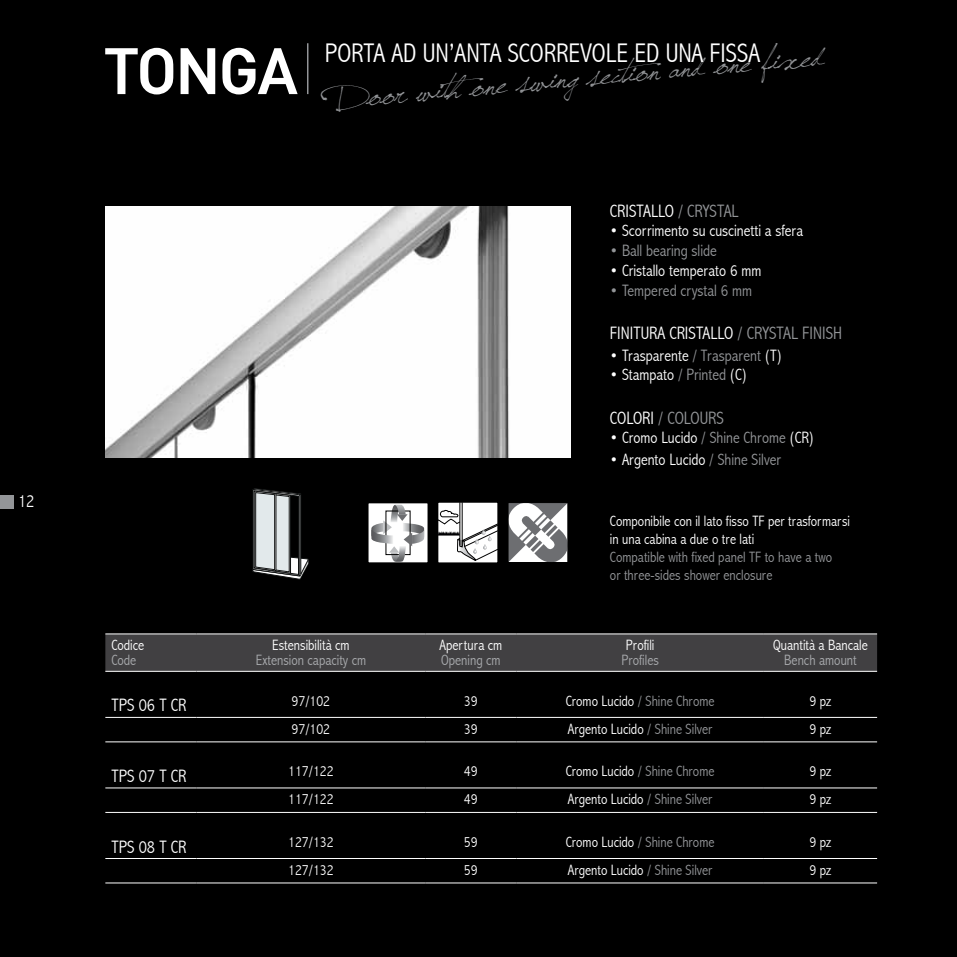
<style>
.page{position:relative;width:957px;height:957px;background:#000}
.page>*{position:absolute;margin:0;border:0;box-sizing:border-box;transform-origin:0 0}
.t1{font:700 64.5px "Abwechselnschrift";color:#fff}
.t2{font:37.35px "Jellyka Saint Andrew's Queen";color:#939598}
.t3{font:300 condensed 27px "Abadi";color:#fff}
.t4{font:300 condensed 18px "Abadi";color:#fff}
.t5{font:300 condensed 18px "Abadi";color:#939598}
.t6{font:300 condensed 16.5px "Abadi";color:#fff}
.t7{font:300 condensed 16.5px "Abadi";color:#939598}
.t8{font:300 condensed 15px/18px "Abadi";color:#fff}
.t9{font:300 condensed 15px/18px "Abadi";color:#939598}
.t10{font:300 condensed 15px "Abadi";color:#a7a9ac}
.s1{color:#939598}
.s2{color:#fff}
</style>
<div class="page">
<div style="left:0;top:495px;width:14px;height:13px;background:#939598"></div>
<hr style="left:307px;top:43px;width:1px;height:51px;background:#939598">
<div style="left:105px;top:634px;width:772px;height:37px;background:#414042"></div>
<hr style="left:105px;top:633px;width:91px;height:1px;background:#fff">
<hr style="left:196px;top:633px;width:229px;height:1px;background:#fff">
<hr style="left:425px;top:633px;width:91px;height:1px;background:#fff">
<hr style="left:516px;top:633px;width:248px;height:1px;background:#fff">
<hr style="left:764px;top:633px;width:113px;height:1px;background:#fff">
<hr style="left:105px;top:671px;width:91px;height:1px;background:#fff">
<hr style="left:196px;top:671px;width:229px;height:1px;background:#fff">
<hr style="left:425px;top:671px;width:91px;height:1px;background:#fff">
<hr style="left:516px;top:671px;width:248px;height:1px;background:#fff">
<hr style="left:764px;top:671px;width:113px;height:1px;background:#fff">
<hr style="left:105px;top:717px;width:91px;height:1px;background:#fff">
<hr style="left:196px;top:717px;width:229px;height:1px;background:#fff">
<hr style="left:425px;top:717px;width:91px;height:1px;background:#fff">
<hr style="left:516px;top:717px;width:248px;height:1px;background:#fff">
<hr style="left:764px;top:717px;width:113px;height:1px;background:#fff">
<hr style="left:105px;top:741px;width:91px;height:1px;background:#fff">
<hr style="left:196px;top:741px;width:229px;height:1px;background:#fff">
<hr style="left:425px;top:741px;width:91px;height:1px;background:#fff">
<hr style="left:516px;top:741px;width:248px;height:1px;background:#fff">
<hr style="left:764px;top:741px;width:113px;height:1px;background:#fff">
<hr style="left:105px;top:787px;width:91px;height:1px;background:#fff">
<hr style="left:196px;top:787px;width:229px;height:1px;background:#fff">
<hr style="left:425px;top:787px;width:91px;height:1px;background:#fff">
<hr style="left:516px;top:787px;width:248px;height:1px;background:#fff">
<hr style="left:764px;top:787px;width:113px;height:1px;background:#fff">
<hr style="left:105px;top:812px;width:91px;height:1px;background:#fff">
<hr style="left:196px;top:812px;width:229px;height:1px;background:#fff">
<hr style="left:425px;top:812px;width:91px;height:1px;background:#fff">
<hr style="left:516px;top:812px;width:248px;height:1px;background:#fff">
<hr style="left:764px;top:812px;width:113px;height:1px;background:#fff">
<hr style="left:105px;top:858px;width:91px;height:1px;background:#fff">
<hr style="left:196px;top:858px;width:229px;height:1px;background:#fff">
<hr style="left:425px;top:858px;width:91px;height:1px;background:#fff">
<hr style="left:516px;top:858px;width:248px;height:1px;background:#fff">
<hr style="left:764px;top:858px;width:113px;height:1px;background:#fff">
<hr style="left:105px;top:882px;width:91px;height:1px;background:#fff">
<hr style="left:196px;top:882px;width:229px;height:1px;background:#fff">
<hr style="left:425px;top:882px;width:91px;height:1px;background:#fff">
<hr style="left:516px;top:882px;width:248px;height:1px;background:#fff">
<hr style="left:764px;top:882px;width:113px;height:1px;background:#fff">
<img style="left:105px;top:206px;width:465px;height:251px">
<svg style="left:371px;top:503px;width:57px;height:60px;background:#d0d0d1"></svg>
<svg style="left:438px;top:502px;width:60px;height:59px;background:#d7d7d8"></svg>
<svg style="left:508px;top:503px;width:60px;height:59px;background:#b1b1b3"></svg>
<svg style="left:252px;top:488px;width:57px;height:91px"></svg>
<p class="t4" style="left:18px;top:491px;width:18px">12</p>
<h1 class="t1" style="left:105px;top:33px;width:193px">TONGA</h1>
<h2 class="t2" style="left:333px;top:73px;width:492px;rotate:-5deg">Door with one swing section and one fi xed</h2>
<h3 class="t3" style="left:325px;top:37px;width:437px">PORTA AD UN’ANTA SCORREVOLE ED UNA FISSA</h3>
<p class="t4" style="left:610px;top:200px;width:130px">CRISTALLO <span class="s1">/ CRYSTAL</span></p>
<p class="t6" style="left:610px;top:221px;width:195px">• Scorrimento su cuscinetti a sfera</p>
<p class="t7" style="left:610px;top:241px;width:108px">• Ball bearing slide</p>
<p class="t6" style="left:610px;top:261px;width:153px">• Cristallo temperato 6 mm</p>
<p class="t7" style="left:610px;top:281px;width:143px">• Tempered crystal 6 mm</p>
<p class="t4" style="left:610px;top:323px;width:234px">FINITURA CRISTALLO <span class="s1">/ CRYSTAL FINISH</span></p>
<p class="t6" style="left:610px;top:345px;width:173px">• Trasparente <span class="s1">/ Trasparent</span> (T)</p>
<p class="t6" style="left:610px;top:365px;width:138px">• Stampato <span class="s1">/ Printed</span> (C)</p>
<p class="t5" style="left:610px;top:407px;width:115px"><span class="s2">COLORI</span> / COLOURS</p>
<p class="t6" style="left:610px;top:428px;width:206px">• Cromo Lucido <span class="s1">/ Shine Chrome</span> (CR)</p>
<p class="t6" style="left:610px;top:450px;width:173px">• Argento Lucido <span class="s1">/ Shine Silver</span></p>
<p class="t8" style="left:111px;top:636px;width:34px">Codice</p>
<p class="t10" style="left:111px;top:651px;width:26px">Code</p>
<p class="t8" style="left:272px;top:636px;width:79px">Estensibilità cm</p>
<p class="t10" style="left:256px;top:651px;width:112px">Extension capacity cm</p>
<p class="t8" style="left:439px;top:636px;width:64px">Apertura cm</p>
<p class="t10" style="left:441px;top:651px;width:61px">Opening cm</p>
<p class="t8" style="left:610px;top:512px;width:242px">Componibile con il lato fisso TF per trasformarsi in una cabina a due o tre lati</p>
<p class="t9" style="left:610px;top:548px;width:224px">Compatible with fixed panel TF to have a two or three-sides shower enclosure</p>
<p class="t8" style="left:626px;top:636px;width:30px">Profili</p>
<p class="t10" style="left:621px;top:651px;width:39px">Profiles</p>
<p class="t8" style="left:773px;top:636px;width:96px">Quantità a Bancale</p>
<p class="t10" style="left:784px;top:651px;width:74px">Bench amount</p>
<p class="t4" style="left:111px;top:695px;width:76px">TPS 06 T CR</p>
<p class="t8" style="left:292px;top:692px;width:40px">97/102</p>
<p class="t8" style="left:464px;top:692px;width:15px">39</p>
<p class="t9" style="left:566px;top:692px;width:150px"><span class="s2">Cromo Lucido</span> / Shine Chrome</p>
<p class="t8" style="left:809px;top:692px;width:24px">9 pz</p>
<p class="t8" style="left:292px;top:720px;width:40px">97/102</p>
<p class="t8" style="left:464px;top:720px;width:15px">39</p>
<p class="t8" style="left:568px;top:720px;width:146px">Argento Lucido <span class="s1">/ Shine Silver</span></p>
<p class="t8" style="left:809px;top:720px;width:24px">9 pz</p>
<p class="t4" style="left:111px;top:765px;width:76px">TPS 07 T CR</p>
<p class="t8" style="left:288px;top:762px;width:47px">117/122</p>
<p class="t8" style="left:464px;top:762px;width:15px">49</p>
<p class="t9" style="left:566px;top:762px;width:150px"><span class="s2">Cromo Lucido</span> / Shine Chrome</p>
<p class="t8" style="left:809px;top:762px;width:24px">9 pz</p>
<p class="t8" style="left:288px;top:790px;width:47px">117/122</p>
<p class="t8" style="left:464px;top:790px;width:15px">49</p>
<p class="t8" style="left:568px;top:790px;width:146px">Argento Lucido <span class="s1">/ Shine Silver</span></p>
<p class="t8" style="left:809px;top:790px;width:24px">9 pz</p>
<p class="t4" style="left:111px;top:836px;width:76px">TPS 08 T CR</p>
<p class="t8" style="left:288px;top:833px;width:47px">127/132</p>
<p class="t8" style="left:464px;top:833px;width:15px">59</p>
<p class="t9" style="left:566px;top:833px;width:150px"><span class="s2">Cromo Lucido</span> / Shine Chrome</p>
<p class="t8" style="left:809px;top:833px;width:24px">9 pz</p>
<p class="t8" style="left:288px;top:861px;width:47px">127/132</p>
<p class="t8" style="left:464px;top:861px;width:15px">59</p>
<p class="t8" style="left:568px;top:861px;width:146px">Argento Lucido <span class="s1">/ Shine Silver</span></p>
<p class="t8" style="left:809px;top:861px;width:24px">9 pz</p>
</div>
